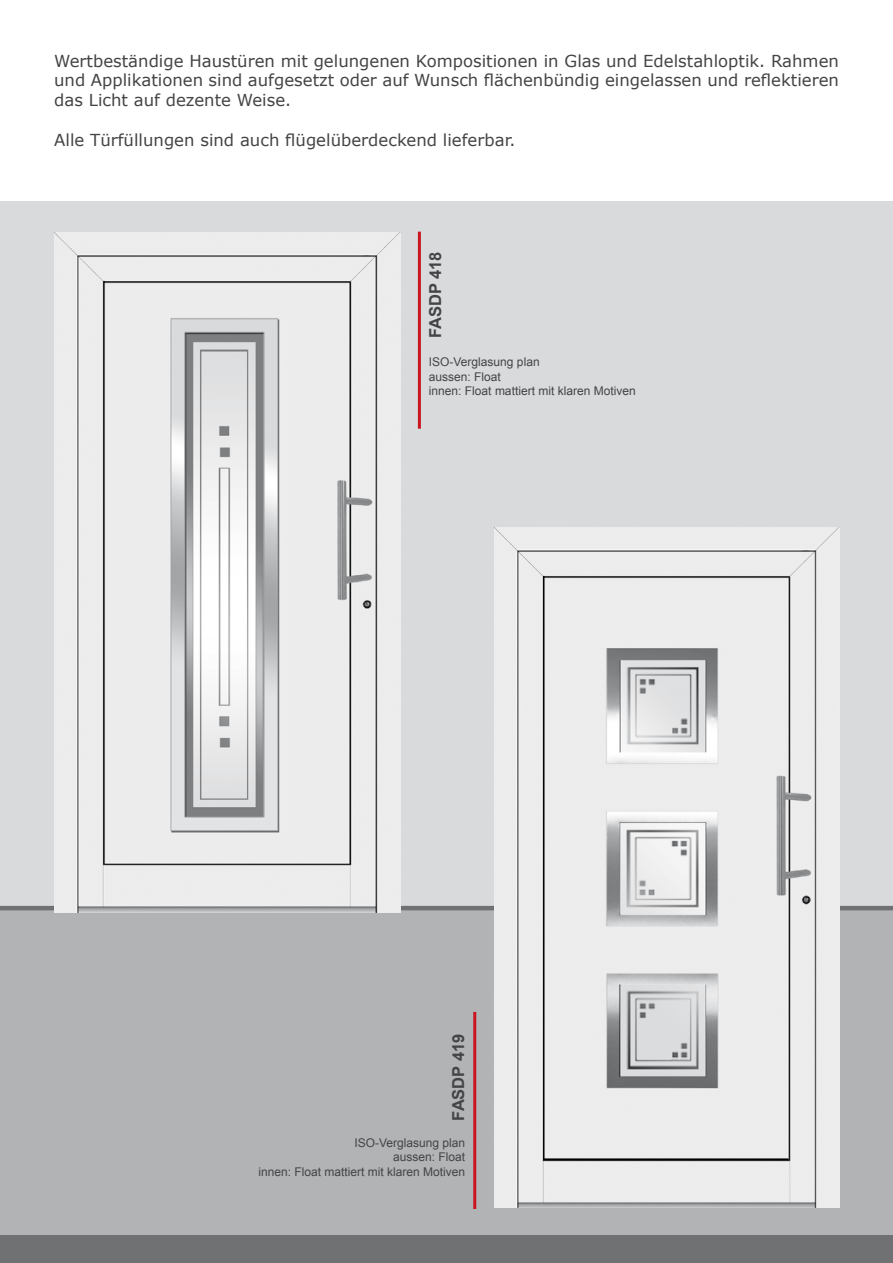
<style>
.page{position:relative;width:893px;height:1263px;background:#d9dadb}
.page>*{position:absolute;margin:0;border:0;box-sizing:border-box;transform-origin:0 0}
.t1{font:16.5px/19.8px "Verdana";color:#444446;text-align:justify}
.t2{font:700 16.5px "Arial";color:#444446}
.t3{font:12px/14.4px "Arial";color:#444446}
</style>
<div class="page">
<div style="left:0;top:907px;width:893px;height:340px;background:#b1b3b4"></div>
<div style="left:0;top:1235px;width:893px;height:28px;background:#707173"></div>
<hr style="left:0;top:906px;width:893px;height:4px;background:#707173">
<div style="left:0;top:0;width:893px;height:201px;background:#fff"></div>
<hr style="left:418px;top:232px;width:3px;height:197px;background:#ca151f">
<img style="left:55px;top:232px;width:345px;height:680px">
<hr style="left:473px;top:1012px;width:3px;height:197px;background:#ca151f">
<img style="left:494px;top:527px;width:346px;height:681px">
<p class="t1" style="left:54px;top:51px;width:786px">Wertbeständige Haustüren mit gelungenen Kompositionen in Glas und Edelstahloptik. Rahmen und Applikationen sind aufgesetzt oder auf Wunsch flächenbündig eingelassen und reflektieren das Licht auf dezente Weise.</p>
<p class="t1" style="left:54px;top:130px;width:463px">Alle Türfüllungen sind auch flügelüberdeckend lieferbar.</p>
<p class="t2" style="left:424px;top:338px;width:88px;rotate:-90deg">FASDP 418</p>
<p class="t3" style="left:429px;top:355px;width:208px">ISO-Verglasung plan<br>aussen: Float<br>innen: Float mattiert mit klaren Motiven</p>
<p class="t2" style="left:448px;top:1120px;width:88px;rotate:-90deg">FASDP 419</p>
<p class="t3" style="left:258px;top:1136px;width:208px;text-align:right">ISO-Verglasung plan<br>aussen: Float<br>innen: Float mattiert mit klaren Motiven</p>
</div>
